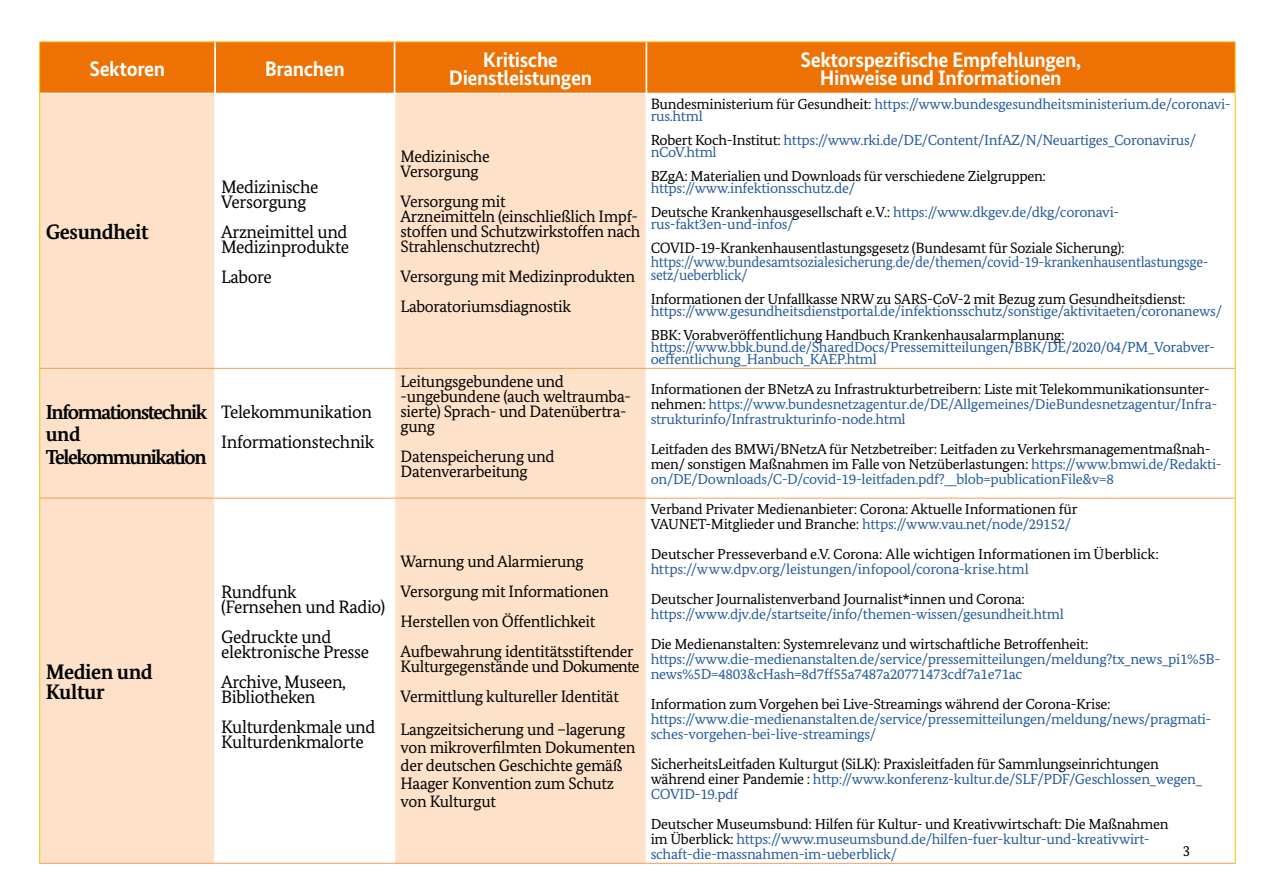
<style>
.page{position:relative;width:1263px;height:893px;background:#fff}
.page>*{position:absolute;margin:0;border:0;box-sizing:border-box;transform-origin:0 0}
.copy{font:700 21px/18px "Bundes Sans";letter-spacing:-.02em;color:#fff;text-align:center}
.copy_bold{font:700 21px/20.2px "Bundes Serif";letter-spacing:-.02em;color:#000}
.copy_bold-2{font:700 20.25px/22.5px "Bundes Serif";letter-spacing:-.07em;color:#000}
.copy-2{font:18px/15px "Bundes Serif";letter-spacing:-.02em;color:#000}
.copy-3{font:16.5px/15px "Bundes Serif";letter-spacing:-.02em;color:#000}
.copy-4{font:15px "Bundes Serif";letter-spacing:-.02em;color:#000}
.copy-5{font:15px/13.5px "Bundes Serif";letter-spacing:-.02em;color:#275b9b}
.copy-6{font:14.55px/12px "Bundes Serif";letter-spacing:-.02em;color:#275b9b}
.copy-7{font:14.55px/12px "Bundes Serif";letter-spacing:-.02em;color:#000}
.copy-8{font:14.4px/15px "Bundes Serif";letter-spacing:-.02em;color:#000;scale:1.04 1}
.copy-9{font:14.4px/15px "Bundes Serif";letter-spacing:-.02em;color:#275b9b;scale:1.04 1}
.s1{font-size:15px;color:#000}
.s2{color:#000}
.s3{color:#275b9b}
</style>
<div class="page">
<div style="left:40px;top:43px;width:1195px;height:50px;background:#ee7203"></div>
<svg style="left:40px;top:94px;width:606px;height:769px;fill:#fde1c9"></svg>
<hr style="left:215px;top:42px;width:1px;height:51px;background:#fff">
<hr style="left:394px;top:42px;width:1px;height:51px;background:#fff">
<hr style="left:395px;top:42px;width:1px;height:51px;background:#fff">
<hr style="left:646px;top:42px;width:1px;height:51px;background:#fff">
<hr style="left:215px;top:94px;width:1px;height:274px;background:#fff">
<hr style="left:394px;top:94px;width:1px;height:274px;background:#fff">
<hr style="left:395px;top:94px;width:1px;height:274px;background:#fff">
<hr style="left:215px;top:369px;width:1px;height:129px;background:#fff">
<hr style="left:394px;top:369px;width:1px;height:129px;background:#fff">
<hr style="left:395px;top:369px;width:1px;height:129px;background:#fff">
<hr style="left:215px;top:498px;width:1px;height:365px;background:#fff">
<hr style="left:394px;top:498px;width:1px;height:365px;background:#fff">
<hr style="left:395px;top:498px;width:1px;height:365px;background:#fff">
<hr style="left:39px;top:93px;width:1px;height:275px;background:#fcbd00">
<hr style="left:1235px;top:93px;width:1px;height:275px;background:#fcbd00">
<hr style="left:39px;top:368px;width:1px;height:130px;background:#fcbd00">
<hr style="left:1235px;top:368px;width:1px;height:130px;background:#fcbd00">
<hr style="left:39px;top:498px;width:1px;height:365px;background:#fcbd00">
<hr style="left:1235px;top:498px;width:1px;height:365px;background:#fcbd00">
<hr style="left:40px;top:368px;width:175px;height:1px;background:#f59f57">
<hr style="left:215px;top:368px;width:180px;height:1px;background:#f59f57">
<hr style="left:395px;top:368px;width:251px;height:1px;background:#f59f57">
<hr style="left:646px;top:368px;width:589px;height:1px;background:#f59f57">
<hr style="left:40px;top:498px;width:175px;height:1px;background:#f59f57">
<hr style="left:215px;top:498px;width:180px;height:1px;background:#f59f57">
<hr style="left:395px;top:498px;width:251px;height:1px;background:#f59f57">
<hr style="left:646px;top:498px;width:589px;height:1px;background:#f59f57">
<hr style="left:39px;top:863px;width:176px;height:1px;background:#f59f57">
<hr style="left:215px;top:863px;width:180px;height:1px;background:#f59f57">
<hr style="left:395px;top:863px;width:251px;height:1px;background:#f59f57">
<hr style="left:646px;top:863px;width:589px;height:1px;background:#f59f57">
<hr style="left:39px;top:42px;width:176px;height:1px;background:#fcbd00">
<hr style="left:39px;top:42px;width:1px;height:51px;background:#fcbd00">
<hr style="left:215px;top:42px;width:180px;height:1px;background:#fcbd00">
<hr style="left:395px;top:42px;width:251px;height:1px;background:#fcbd00">
<hr style="left:646px;top:42px;width:589px;height:1px;background:#fcbd00">
<hr style="left:1235px;top:42px;width:1px;height:51px;background:#fcbd00">
<p class="copy" style="left:89px;top:59px;width:77px">Sektoren</p>
<p class="copy" style="left:265px;top:59px;width:82px">Branchen</p>
<p class="copy" style="left:449px;top:50px;width:145px">Kritische<br>Dienstleistungen</p>
<p class="copy" style="left:800px;top:50px;width:282px">Sektorspezifische Empfehlungen,<br>Hinweise und Informationen</p>
<p class="copy_bold" style="left:46px;top:221px;width:104px">Gesundheit</p>
<p class="copy-2" style="left:221px;top:179px;width:99px">Medizinische<br>Versorgung</p>
<p class="copy-2" style="left:221px;top:224px;width:128px">Arzneimittel und</p>
<p class="copy-2" style="left:221px;top:239px;width:130px">Medizinprodukte</p>
<p class="copy-2" style="left:221px;top:269px;width:52px">Labore</p>
<p class="copy_bold-2" style="left:46px;top:400px;width:163px">Informationstechnik und<br>Telekommunikation</p>
<p class="copy-2" style="left:221px;top:404px;width:152px">Telekommunikation</p>
<p class="copy-2" style="left:221px;top:434px;width:155px">Informationstechnik</p>
<p class="copy_bold" style="left:46px;top:661px;width:109px">Medien und<br>Kultur</p>
<p class="copy-2" style="left:221px;top:584px;width:166px">Rundfunk<br>(Fernsehen und Radio)</p>
<p class="copy-2" style="left:221px;top:629px;width:150px">Gedruckte und elektronische Presse</p>
<p class="copy-2" style="left:221px;top:674px;width:126px">Archive, Museen,<br>Bibliotheken</p>
<p class="copy-2" style="left:221px;top:719px;width:156px">Kulturdenkmale und<br>Kulturdenkmalorte</p>
<p class="copy-3" style="left:401px;top:149px;width:91px">Medizinische<br>Versorgung</p>
<p class="copy-3" style="left:401px;top:194px;width:241px">Versorgung mit<br>Arzneimitteln (einschließlich Impf&shy;stoffen und Schutzwirkstoffen nach<br>Strahlenschutzrecht)</p>
<p class="copy-3" style="left:401px;top:269px;width:236px">Versorgung mit Medizinprodukten</p>
<p class="copy-3" style="left:401px;top:299px;width:172px">Laboratoriumsdiagnostik</p>
<p class="copy-3" style="left:401px;top:374px;width:232px">Leitungsgebundene und -ungebundene (auch weltraumba&shy;sierte) Sprach- und Datenübertra&shy;gung</p>
<p class="copy-3" style="left:401px;top:449px;width:156px">Datenspeicherung und<br>Datenverarbeitung</p>
<p class="copy-3" style="left:401px;top:554px;width:185px">Warnung und Alarmierung</p>
<p class="copy-3" style="left:401px;top:584px;width:210px">Versorgung mit Informationen</p>
<p class="copy-3" style="left:401px;top:614px;width:196px">Herstellen von Öffentlichkeit</p>
<p class="copy-3" style="left:401px;top:644px;width:241px">Aufbewahrung identitätsstiftender<br>Kulturgegenstände und Dokumente</p>
<p class="copy-3" style="left:401px;top:689px;width:220px">Vermittlung kultureller Identität</p>
<p class="copy-3" style="left:401px;top:720px;width:237px;line-height:18px">Langzeitsicherung und –lagerung von mikroverfilmten Dokumenten der deutschen Geschichte gemäß<br>Haager Konvention zum Schutz von Kulturgut</p>
<p class="copy-6" style="left:651px;top:98px;width:582px"><span class="s1">B</span><span class="s2">undesministerium für Gesundheit:</span> https://www.bundesgesundheitsministerium.de/coronavi&shy;rus.html</p>
<p class="copy-6" style="left:651px;top:134px;width:547px"><span class="s2">Robert Koch-Institut:</span> https://www.rki.de/DE/Content/InfAZ/N/Neuartiges_Coronavirus/ nCoV.html</p>
<p class="copy-7" style="left:651px;top:170px;width:397px">BZgA: Materialien und Downloads für verschiedene Zielgruppen: <span class="s3">https://www.infektionsschutz.de/</span></p>
<p class="copy-6" style="left:651px;top:206px;width:470px"><span class="s2">Deutsche Krankenhausgesellschaft e.V.:</span> https://www.dkgev.de/dkg/coronavi&shy;rus-fakt3en-und-infos/</p>
<p class="copy-4" style="left:651px;top:239px;width:475px">COVID-19-Krankenhausentlastungsgesetz (Bundesamt für Soziale Sicherung):</p>
<p class="copy-5" style="left:651px;top:255px;width:559px">https://www.bundesamtsozialesicherung.de/de/themen/covid-19-krankenhausentlastungsge&shy;setz/ueberblick/</p>
<p class="copy-6" style="left:651px;top:293px;width:573px"><span class="s2">Informationen der Unfallkasse NRW zu SARS-CoV-2 mit Bezug zum Gesundheitsdienst: </span>https://www.gesundheitsdienstportal.de/infektionsschutz/sonstige/aktivitaeten/coronanews/</p>
<p class="copy-7" style="left:651px;top:329px;width:415px">BBK: Vorabveröffentlichung Handbuch Krankenhausalarmplanung:</p>
<p class="copy-6" style="left:651px;top:341px;width:566px">https://www.bbk.bund.de/SharedDocs/Pressemitteilungen/BBK/DE/2020/04/PM_Vorabver&shy;oeffentlichung_Hanbuch_KAEP.html</p>
<p class="copy-9" style="left:651px;top:381px;width:546px"><span class="s2">Informationen der BNetzA zu Infrastrukturbetreibern: Liste mit Telekommunikationsunter&shy;nehmen:</span> https://www.bundesnetzagentur.de/DE/Allgemeines/DieBundesnetzagentur/Infra&shy;strukturinfo/Infrastrukturinfo-node.html</p>
<p class="copy-8" style="left:651px;top:441px;width:550px">Leitfaden des BMWi/BNetzA für Netzbetreiber: Leitfaden zu Verkehrsmanagementmaßnah&shy;men/ sonstigen Maßnahmen im Falle von Netzüberlastungen: <span class="s3">https://www.bmwi.de/Redakti&shy;on/DE/Downloads/C-D/covid-19-leitfaden.pdf?__blob=publicationFile&amp;v=8</span></p>
<p class="copy-7" style="left:651px;top:501px;width:428px;line-height:15px">Verband Privater Medienanbieter: Corona: Aktuelle Informationen für<br>VAUNET-Mitglieder und Branche: <span class="s3">https://www.vau.net/node/29152/</span></p>
<p class="copy-7" style="left:651px;top:548px;width:510px">Deutscher Presseverband e.V. Corona: Alle wichtigen Informationen im Überblick:</p>
<p class="copy-6" style="left:651px;top:563px;width:380px">https://www.dpv.org/leistungen/infopool/corona-krise.html</p>
<p class="copy-7" style="left:651px;top:593px;width:376px">Deutscher Journalistenverband Journalist*innen und Corona:</p>
<p class="copy-6" style="left:651px;top:608px;width:415px">https://www.djv.de/startseite/info/themen-wissen/gesundheit.html</p>
<p class="copy-7" style="left:651px;top:638px;width:439px">Die Medienanstalten: Systemrelevanz und wirtschaftliche Betroffenheit:</p>
<p class="copy-6" style="left:651px;top:651px;width:571px;line-height:15px">https://www.die-medienanstalten.de/service/pressemitteilungen/meldung?tx_news_pi1%5B&shy;news%5D=4803&amp;cHash=8d7ff55a7487a20771473cdf7a1e71ac</p>
<p class="copy-7" style="left:651px;top:698px;width:461px">Information zum Vorgehen bei Live-Streamings während der Corona-Krise:</p>
<p class="copy-6" style="left:651px;top:711px;width:562px;line-height:15px">https://www.die-medienanstalten.de/service/pressemitteilungen/meldung/news/pragmati&shy;sches-vorgehen-bei-live-streamings/</p>
<p class="copy-4" style="left:651px;top:755px;width:510px">SicherheitsLeitfaden Kulturgut (SiLK): Praxisleitfaden für Sammlungseinrichtungen</p>
<p class="copy-6" style="left:651px;top:771px;width:553px;line-height:15px"><span class="s1">während einer Pandemie :</span> http://www.konferenz-kultur.de/SLF/PDF/Geschlossen_wegen_<br>COVID-19.pdf</p>
<p class="copy-6" style="left:651px;top:816px;width:519px;line-height:15px"><span class="s2">Deutscher Museumsbund: Hilfen für Kultur- und Kreativwirtschaft: Die Maßnahmen im Überblick:</span> https://www.museumsbund.de/hilfen-fuer-kultur-und-kreativwirt&shy;schaft-die-massnahmen-im-ueberblick/</p>
<p class="copy-4" style="left:1183px;top:842px;width:9px">3</p>
</div>
